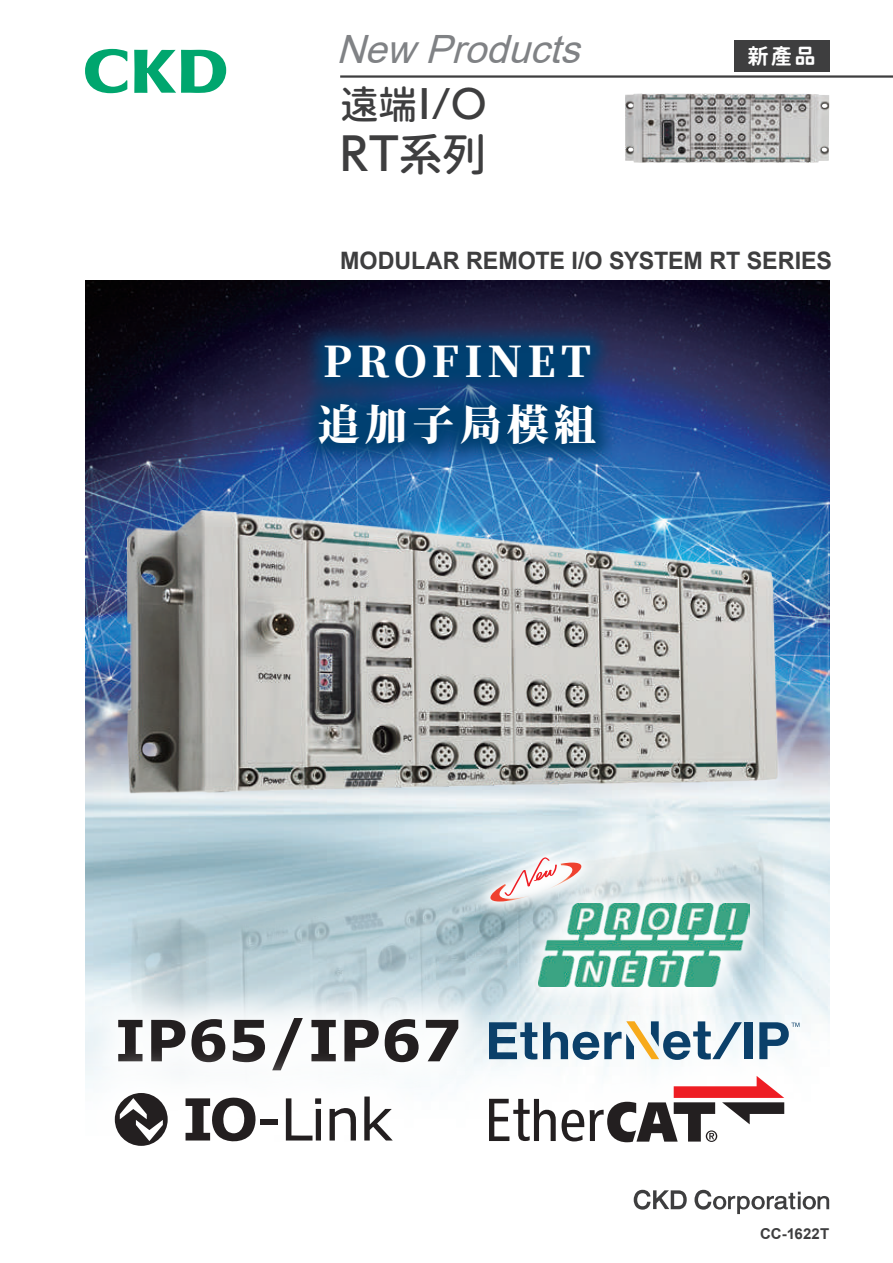
<style>
.page{position:relative;width:893px;height:1263px;background:#fff}
.page>*{position:absolute;margin:0;border:0;box-sizing:border-box;transform-origin:0 0}
.t1{font:700 57px "Verdana";color:#231f20}
.t2{font:500 45px "UD Shin Go Pro";color:#3e3e3f}
.t3{font:800 42px/63px "Source Han Serif TC";letter-spacing:.125em;color:#fff}
.t4{font:italic 39px "Arial";color:#808285}
.t5{font:500 39px "UD Shin Go Pro";color:#3e3e3f}
.t6{font:700 24px "Arial";letter-spacing:-.005em;color:#3e3e3f}
.t7{font:21.3px "Gen Sen Rounded JP B";color:#fff}
.t8{font:700 15px "Arial";letter-spacing:.005em;color:#3e3e3f}
.s1{font-family:"Gen Sen Rounded JP M";font-weight:400}
</style>
<div class="page">
<img style="left:85px;top:281px;width:744px;height:746px">
<img style="left:127px;top:510px;width:659px;height:519px">
<img style="left:625px;top:94px;width:204px;height:69px">
<svg style="left:295px;top:322px;width:324px;height:146px;background:#0f4075"></svg>
<svg style="left:489px;top:1099px;width:67px;height:42px"></svg>
<svg style="left:562px;top:1110px;width:22px;height:31px"></svg>
<svg style="left:590px;top:1076px;width:194px;height:66px"></svg>
<div style="left:78px;top:978px;width:420px;height:133px;background:#fff;opacity:.9"></div>
<svg style="left:489px;top:1022px;width:48px;height:37px;background:#6b8da6"></svg>
<div style="left:744px;top:1022px;width:8px;height:37px;background:#0b406a"></div>
<svg style="left:759px;top:1022px;width:40px;height:37px"></svg>
<svg style="left:543px;top:1021px;width:199px;height:39px"></svg>
<svg style="left:471px;top:838px;width:129px;height:83px;background:#cbdce1"></svg>
<svg style="left:490px;top:857px;width:93px;height:44px"></svg>
<div style="left:516px;top:879px;width:257px;height:132px;background:#fff;opacity:.9"></div>
<img style="left:539px;top:904px;width:211px;height:83px">
<div style="left:67px;top:1045px;width:373px;height:148px;background:#fff"></div>
<svg style="left:186px;top:1097px;width:70px;height:45px"></svg>
<div style="left:261px;top:1119px;width:17px;height:5px;background:#231f20"></div>
<svg style="left:115px;top:1093px;width:53px;height:53px"></svg>
<svg style="left:364px;top:1096px;width:28px;height:44px"></svg>
<svg style="left:330px;top:1108px;width:26px;height:32px"></svg>
<svg style="left:286px;top:1098px;width:35px;height:42px"></svg>
<svg style="left:85px;top:49px;width:42px;height:44px"></svg>
<svg style="left:134px;top:50px;width:92px;height:43px"></svg>
<hr style="left:340px;top:75px;width:553px;height:3px;background:#3e3e3f">
<div style="left:734px;top:40px;width:95px;height:32px;background:#3e3e3f"></div>
<svg style="left:634px;top:1190px;width:53px;height:20px"></svg>
<svg style="left:694px;top:1190px;width:135px;height:24px"></svg>
<h3 class="t4" style="left:336px;top:22px;width:259px">New Products</h3>
<p class="t7" style="left:747px;top:44px;width:70px">新產品</p>
<h3 class="t5" style="left:340px;top:73px;width:148px"><span class="s1">遠端</span>I/O</h3>
<h2 class="t2" style="left:340px;top:118px;width:148px">RT<span class="s1">系列</span></h2>
<p class="t6" style="left:340px;top:244px;width:493px">MODULAR REMOTE I/O SYSTEM RT SERIES</p>
<h3 class="t3" style="left:318px;top:331px;width:280px">PROFINET追加子局模組</h3>
<h1 class="t1" style="left:115px;top:1003px;width:349px">IP65/IP67</h1>
<p class="t8" style="left:760px;top:1223px;width:70px">CC-1622T</p>
</div>
